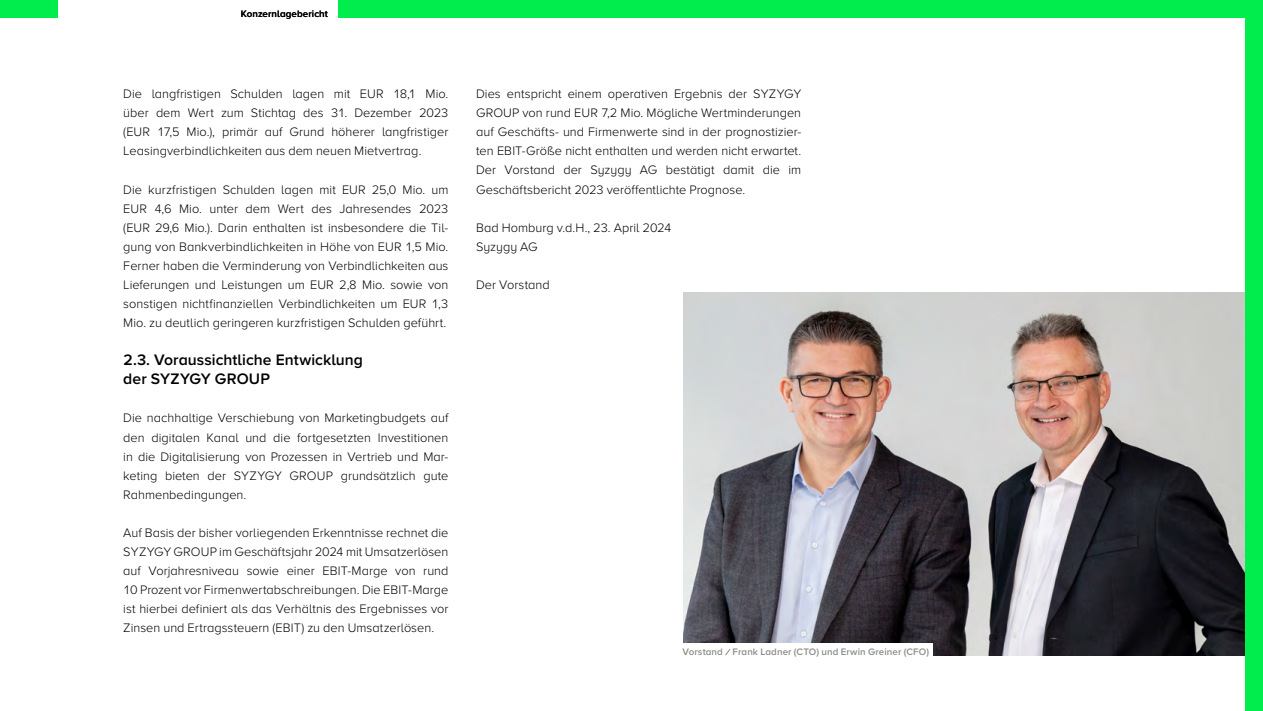
<style>
.page{position:relative;width:1263px;height:711px;background:#fff}
.page>*{position:absolute;margin:0;border:0;box-sizing:border-box;transform-origin:0 0}
.t1{font:600 15.75px/19px "Proxima Nova A";letter-spacing:.005em;color:#000001}
.t2{font:300 12.75px/19px "Proxima Nova A";color:#000001;text-align:justify}
.t3{font:600 9.75px "Proxima Nova A";letter-spacing:.01em;color:#8c8c8a}
.t4{font:600 9.75px "Proxima Nova A";letter-spacing:.01em;color:#000}
</style>
<div class="page">
<img style="left:683px;top:293px;width:563px;height:362px">
<div style="left:682px;top:643px;width:251px;height:16px;background:#fff"></div>
<svg style="left:725px;top:649px;width:5px;height:6px"></svg>
<div style="left:1246px;top:0;width:17px;height:710px;background:#00ee4d"></div>
<div style="left:0;top:0;width:57px;height:17px;background:#00ee4d"></div>
<div style="left:339px;top:0;width:924px;height:17px;background:#00ee4d"></div>
<p class="t4" style="left:241px;top:6px;width:89px">Konzernlagebericht</p>
<p class="t2" style="left:123px;top:84px;width:327px">Die langfristigen Schulden lagen mit EUR 18,1 Mio. über dem Wert zum Stichtag des 31. Dezember 2023 (EUR 17,5 Mio.), primär auf Grund höherer langfristiger Leasingverbindlichkeiten aus dem neuen Mietvertrag.</p>
<p class="t2" style="left:123px;top:179px;width:327px">Die kurzfristigen Schulden lagen mit EUR 25,0 Mio. um EUR 4,6 Mio. unter dem Wert des Jahresendes 2023 (EUR 29,6 Mio.). Darin enthalten ist insbesondere die Til&shy;gung von Bankverbindlichkeiten in Höhe von EUR 1,5 Mio.<br>Ferner haben die Verminderung von Verbindlichkeiten aus Lieferungen und Leistungen um EUR 2,8 Mio. sowie von sonstigen nichtfinanziellen Verbindlichkeiten um EUR 1,3<br>Mio. zu deutlich geringeren kurzfristigen Schulden geführt.</p>
<p class="t1" style="left:123px;top:350px;width:241px">2.3. Voraussichtliche Entwicklung der SYZYGY GROUP</p>
<p class="t2" style="left:123px;top:407px;width:327px">Die nachhaltige Verschiebung von Marketingbudgets auf den digitalen Kanal und die fortgesetzten Investitionen in die Digitalisierung von Prozessen in Vertrieb und Mar&shy;keting bieten der SYZYGY GROUP grundsätzlich gute Rahmenbedingungen.</p>
<p class="t2" style="left:123px;top:522px;width:327px">Auf Basis der bisher vorliegenden Erkenntnisse rechnet die SYZYGY GROUP im Geschäftsjahr 2024 mit Umsatzerlösen auf Vorjahresniveau sowie einer EBIT-Marge von rund 10 Prozent vor Firmenwertabschreibungen. Die EBIT-Marge ist hierbei definiert als das Verhältnis des Ergebnisses vor Zinsen und Ertragssteuern (EBIT) zu den Umsatzerlösen.</p>
<p class="t2" style="left:476px;top:84px;width:327px">Dies entspricht einem operativen Ergebnis der SYZYGY GROUP von rund EUR 7,2 Mio. Mögliche Wertminderungen auf Geschäfts- und Firmenwerte sind in der prognostizier&shy;ten EBIT-Größe nicht enthalten und werden nicht erwartet.<br>Der Vorstand der Syzygy AG bestätigt damit die im Geschäftsbericht 2023 veröffentlichte Prognose.</p>
<p class="t2" style="left:476px;top:217px;width:197px">Bad Homburg v.d.H., 23. April 2024<br>Syzygy AG</p>
<p class="t2" style="left:476px;top:274px;width:75px">Der Vorstand</p>
<p class="t3" style="left:682px;top:644px;width:248px">Vorstand Frank Ladner (CTO) und Erwin Greiner (CFO)</p>
</div>
